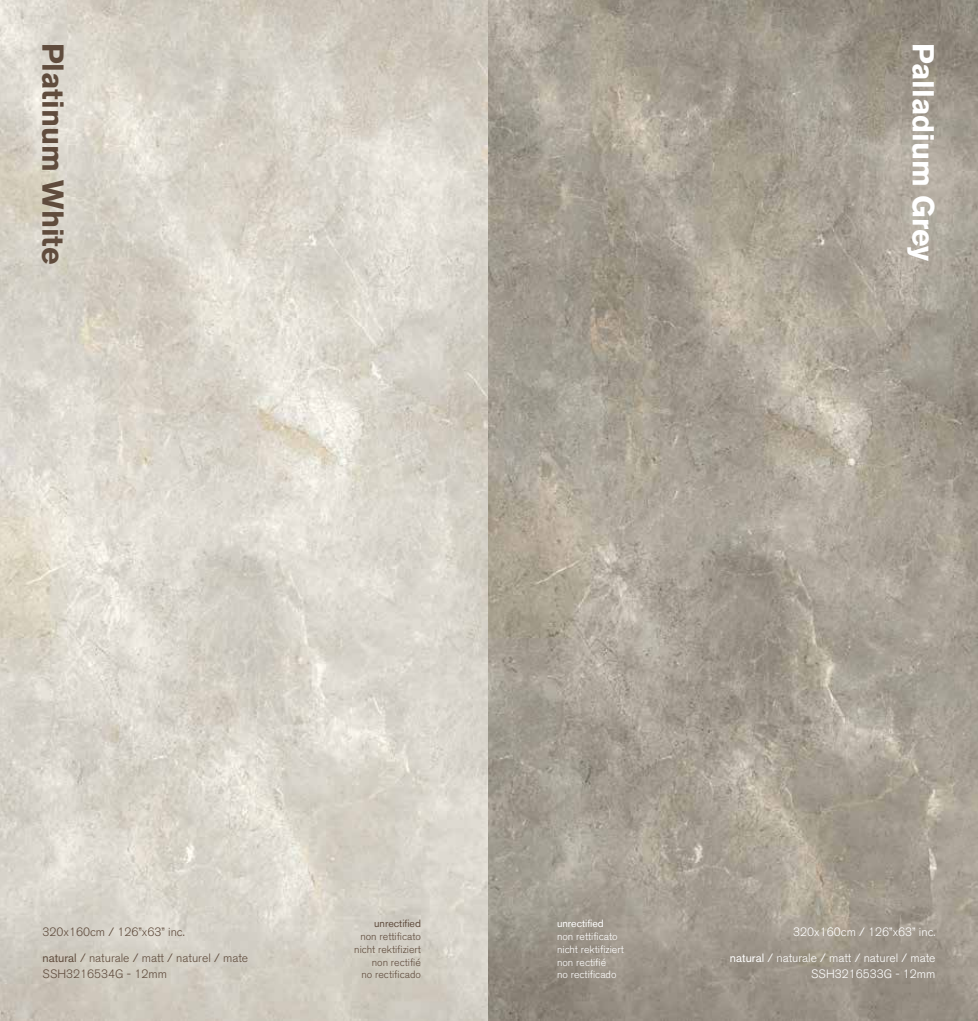
<style>
.page{position:relative;width:978px;height:1021px;background:#fff}
.page>*{position:absolute;margin:0;border:0;box-sizing:border-box;transform-origin:0 0}
.t1{font:700 30px "Akzidenz Grotesk BE";color:#604c3d}
.t2{font:700 30px "Akzidenz Grotesk BE";color:#fff}
.t3{font:300 12px/25.5px "Akzidenz Grotesk BE";color:#604c3d}
.t4{font:300 12px/25.5px "Akzidenz Grotesk BE";color:#fff;text-align:right}
.t5{font:300 10.5px/12.8px "Akzidenz Grotesk BE";color:#fff}
.t6{font:300 10.5px/12.8px "Akzidenz Grotesk BE";color:#604c3d;text-align:right}
.t7{font:10.5px "Akzidenz Grotesk BE";color:#fff}
.t8{font:10.5px "Akzidenz Grotesk BE";color:#604c3d}
.s1{font-weight:400}
</style>
<div class="page">
<img style="left:0;top:0;width:978px;height:1020px">
<h1 class="t1" style="left:70px;top:43px;width:223px;rotate:90deg">Platinum White</h1>
<h1 class="t2" style="left:941px;top:43px;width:220px;rotate:90deg">Palladium Grey</h1>
<p class="t3" style="left:43px;top:919px;width:207px">320x160cm / 126”x63” inc.<br><span class="s1">natural</span> / naturale / matt / naturel / mate</p>
<p class="t3" style="left:43px;top:961px;width:126px">SSH3216534G - 12mm</p>
<p class="t8" style="left:374px;top:917px;width:48px">unrectified</p>
<p class="t6" style="left:354px;top:930px;width:68px">non rettificato nicht rektifiziert non rectifié<br>no rectificado</p>
<p class="t7" style="left:557px;top:917px;width:48px">unrectified</p>
<p class="t5" style="left:557px;top:930px;width:68px">non rettificato nicht rektifiziert non rectifié<br>no rectificado</p>
<p class="t4" style="left:730px;top:919px;width:207px">320x160cm / 126”x63” inc.<br><span class="s1">natural</span> / naturale / matt / naturel / mate</p>
<p class="t4" style="left:811px;top:961px;width:126px">SSH3216533G - 12mm</p>
</div>
